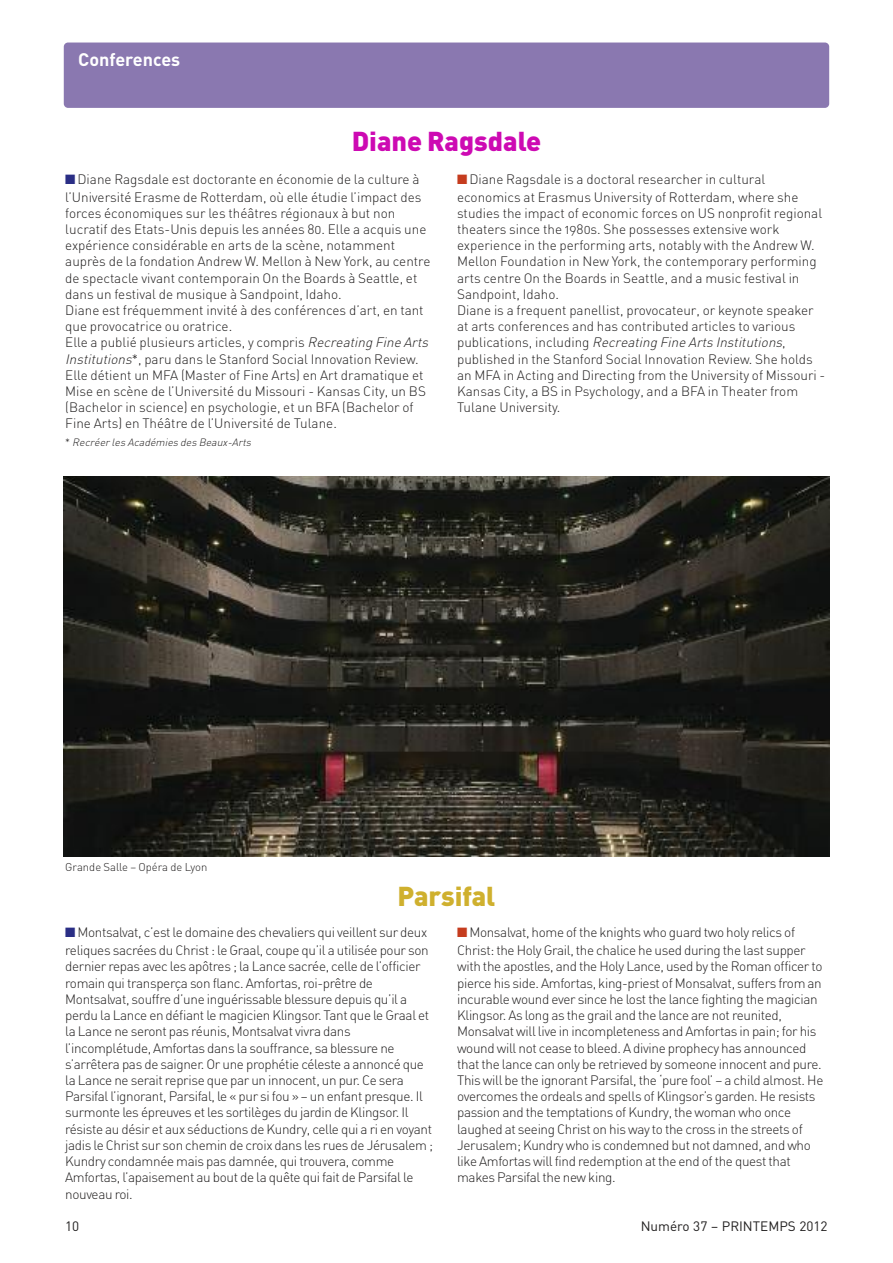
<style>
.page{position:relative;width:893px;height:1263px;background:#fff}
.page>*{position:absolute;margin:0;border:0;box-sizing:border-box;transform-origin:0 0}
.t1{font:900 27px "DIN";color:#cd0ab3}
.t2{font:900 27px "DIN";color:#cfb02e}
.t3{font:700 18px "DIN";color:#fff}
.t4{font:13.5px/16.2px "DIN Light Alternate";letter-spacing:-.025em;color:#211f1f}
.t5{font:13.5px/16.2px "DIN Light Alternate";color:#211f1f}
.t6{font:13.5px "DIN";color:#211f1f}
.t7{font:300 11.25px "DIN";color:#211f1f}
.t8{font:italic 10.5px "DIN Light Alternate";color:#211f1f}
.s1{color:#2a2e85}
.s2{font-style:italic}
.s3{font-style:normal}
.s4{color:#c53c1e}
</style>
<div class="page">
<div style="left:64px;top:43px;width:765px;height:65px;background:#8a78b0;border-radius:4px"></div>
<img style="left:64px;top:476px;width:765px;height:380px">
<h2 class="t3" style="left:78px;top:50px;width:103px">Conferences</h2>
<h1 class="t1" style="left:352px;top:126px;width:191px">Diane Ragsdale</h1>
<p class="t5" style="left:65px;top:170px;width:358px;line-height:17.9px"><span class="s1">■</span>Diane Ragsdale est doctorante en économie de la culture à l’Université Erasme de Rotterdam, où elle étudie l’impact des</p>
<p class="t5" style="left:65px;top:205px;width:367px">forces économiques sur les théâtres régionaux à but non lucratif des Etats-Unis depuis les années 80. Elle a acquis une expérience considérable en arts de la scène, notamment auprès de la fondation Andrew W. Mellon à New York, au centre de spectacle vivant contemporain On the Boards à Seattle, et dans un festival de musique à Sandpoint, Idaho.<br>Diane est fréquemment invité à des conférences d’art, en tant que provocatrice ou oratrice.<br>Elle a publié plusieurs articles, y compris <span class="s2">RecreatingFineArts Institutions</span>*, paru dans le Stanford Social Innovation Review.<br>Elle détient un MFA (Master of Fine Arts) en Art dramatique et Mise en scène de l’Université du Missouri - Kansas City, un BS (Bachelor in science) en psychologie, et un BFA (Bachelor of Fine Arts) en Théâtre de l’Université de Tulane.</p>
<p class="t8" style="left:65px;top:437px;width:190px"><span class="s3">*</span> Recréer les Académies des Beaux-Arts</p>
<p class="t5" style="left:457px;top:170px;width:343px;line-height:17.9px"><span class="s4">■</span>Diane Ragsdale is a doctoral researcher in cultural economics at Erasmus University of Rotterdam, where she</p>
<p class="t5" style="left:457px;top:205px;width:370px">studies the impact of economic forces on US nonprofit regional theaters since the 1980s. She possesses extensive work experience in the performing arts, notably with the Andrew W.<br>Mellon Foundation in New York, the contemporary performing arts centre On the Boards in Seattle, and a music festival in Sandpoint, Idaho.<br>Diane is a frequent panellist, provocateur, or keynote speaker at arts conferences and has contributed articles to various<br>p u b l i c a t i o n s , i n c l u d i n g <span class="s2">Recreating Fine Arts Institutions</span>, published in the Stanford Social Innovation Review. She holds an MFA in Acting and Directing from the University of Missouri - Kansas City, a BS in Psychology, and a BFA in Theater from Tulane University.</p>
<p class="t7" style="left:65px;top:860px;width:144px">Grande Salle – Opéra de Lyon</p>
<h1 class="t2" style="left:397px;top:880px;width:99px">Parsifal</h1>
<p class="t4" style="left:65px;top:924px;width:365px;line-height:17.9px"><span class="s1">■</span> Montsalvat, c’est le domaine des chevaliers qui veillent sur deux reliques sacrées du Christ : le Graal, coupe qu’il a utilisée pour son</p>
<p class="t4" style="left:65px;top:959px;width:369px">dernier repas avec les apôtres ; la Lance sacrée, celle de l’officier romain qui transperça son flanc. Amfortas, roi-prêtre de Montsalvat, souffre d’une inguérissable blessure depuis qu’il a perdu la Lance en défiant le magicien Klingsor. Tant que le Graal et la Lance ne seront pas réunis, Montsalvat vivra dans l’incomplétude, Amfortas dans la souffrance, sa blessure ne s’arrêtera pas de saigner. Or une prophétie céleste a annoncé que la Lance ne serait reprise que par un innocent, un pur. Ce sera Parsifal l’ignorant, Parsifal, le « pur si fou » – un enfant presque. Il surmonte les épreuves et les sortilèges du jardin de Klingsor. Il résiste au désir et aux séductions de Kundry, celle qui a ri en voyant jadis le Christ sur son chemin de croix dans les rues de Jérusalem ; Kundry condamnée mais pas damnée, qui trouvera, comme Amfortas, l’apaisement au bout de la quête qui fait de Parsifal le nouveau roi.</p>
<p class="t4" style="left:457px;top:924px;width:350px;line-height:17.9px"><span class="s4">■</span> Monsalvat, home of the knights who guard two holy relics of<br>Christ: the Holy Grail, the chalice he used during the last supper</p>
<p class="t4" style="left:457px;top:959px;width:368px">with the apostles, and the Holy Lance, used by the Roman officer to pierce his side. Amfortas, king-priest of Monsalvat, suffers from an incurable wound ever since he lost the lance fighting the magician Klingsor. As long as the grail and the lance are not reunited, Monsalvat will live in incompleteness and Amfortas in pain; for his wound will not cease to bleed. A divine prophecy has announced that the lance can only be retrieved by someone innocent and pure.<br>This will be the ignorant Parsifal, the ‘pure fool’ – a child almost. He overcomes the ordeals and spells of Klingsor’s garden. He resists passion and the temptations of Kundry, the woman who once laughed at seeing Christ on his way to the cross in the streets of Jerusalem; Kundry who is condemned but not damned, and who like Amfortas will find redemption at the end of the quest that makes Parsifal the new king.</p>
<p class="t6" style="left:65px;top:1218px;width:16px">10</p>
<p class="t6" style="left:641px;top:1218px;width:188px">Numéro 37 – PRINTEMPS 2012</p>
</div>
